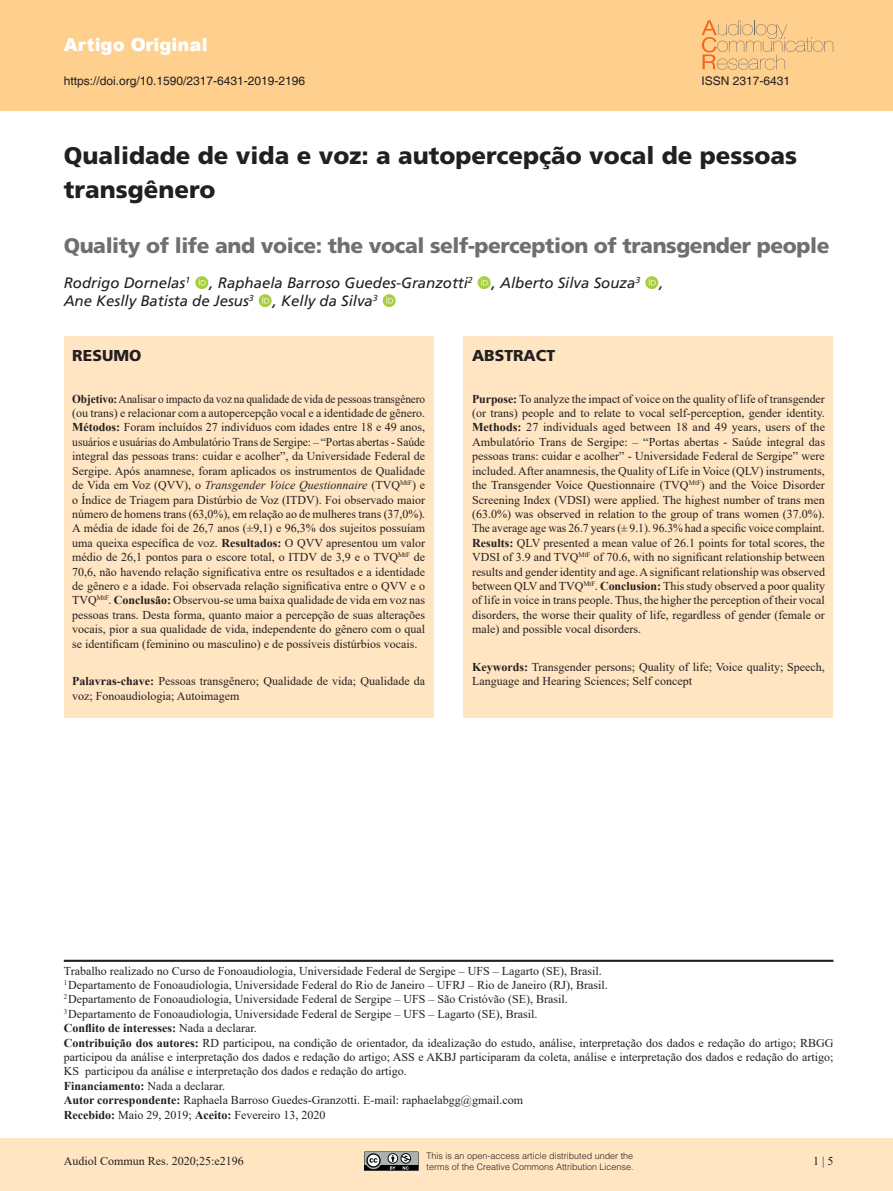
<style>
.page{position:relative;width:893px;height:1191px;background:#fff}
.page>*{position:absolute;margin:0;border:0;box-sizing:border-box;transform-origin:0 0}
.ArticleTitle{font:900 24px/34.5px "Frutiger LT Std";color:#231f20}
.ArticleTitle-Trans1{font:900 21px "Frutiger LT Std";letter-spacing:-.02em;color:#6d6f71}
.t1{font:900 18px "Arial";color:#fff}
.AbstractTitle-Trans1{font:900 15.75px "Frutiger LT Std";color:#231f20}
.AbstractTitle{font:900 15.75px "Frutiger LT Std";color:#231f20}
.Authors{font:italic 15px "Frutiger LT";color:#231f20}
.Abstract{font:12px/14.4px "Times New Roman";color:#231f20;text-align:justify;scale:.94 1}
.Abstract-Trans1{font:12px/14.4px "Times New Roman";color:#231f20;text-align:justify}
.fnAuthor-notesContri{font:12px/14.4px "Times New Roman";color:#231f20;text-align:justify}
.Affiliations{font:12px "Times New Roman";color:#231f20}
.Keywords-Trans1{font:12px/14.4px "Times New Roman";color:#231f20}
.fnArticleOther{font:12px "Times New Roman";color:#231f20}
.Keywords{font:12px/14.4px "Times New Roman";color:#231f20}
.Correspondence{font:12px "Times New Roman";color:#231f20}
.t2{font:12px "Helvetica";color:#231f20}
.History{font:12px "Times New Roman";color:#231f20}
.fnConflict{font:700 12px "Times New Roman";color:#231f20}
.Abstract-2{font:12px "Times New Roman";color:#231f20}
.fnSupported-by{font:700 12px "Times New Roman";color:#231f20}
.t3{font:300 9px/10.8px "Helvetica LT Std";color:#231f20}
.s1{font-weight:700}
.s2{font-style:italic}
.s3{font-weight:400}
</style>
<div class="page">
<div style="left:0;top:0;width:893px;height:111px;background:#fecf8d"></div>
<svg style="left:702px;top:20px;width:131px;height:50px"></svg>
<div style="left:0;top:1138px;width:893px;height:53px;background:#ffe5c2"></div>
<svg style="left:364px;top:1151px;width:55px;height:20px"></svg>
<div style="left:64px;top:336px;width:370px;height:381px;background:#ffe5c2"></div>
<div style="left:463px;top:336px;width:370px;height:381px;background:#ffe5c2"></div>
<hr style="left:64px;top:959px;width:769px;height:3px;background:#231f20">
<h3 class="t1" style="left:64px;top:32px;width:145px">Artigo Original</h3>
<p class="t2" style="left:64px;top:74px;width:243px">https://doi.org/10.1590/2317-6431-2019-2196</p>
<p class="t2" style="left:701px;top:74px;width:90px">ISSN 2317-6431</p>
<p class="ArticleTitle" style="left:64px;top:138px;width:735px">Qualidade de vida e voz: a autopercepção vocal de pessoas transgênero</p>
<p class="ArticleTitle-Trans1" style="left:64px;top:233px;width:767px">Quality of life and voice: the vocal self-perception of transgender people</p>
<p class="Authors" style="left:64px;top:274px;width:128px">Rodrigo Dornelas<sup>1</sup></p>
<p class="Authors" style="left:209px;top:274px;width:265px">, Raphaela Barroso Guedes-Granzotti<sup>2</sup></p>
<p class="Authors" style="left:492px;top:274px;width:150px">, Alberto Silva Souza<sup>3</sup></p>
<p class="Authors" style="left:659px;top:274px;width:6px">,</p>
<p class="Authors" style="left:64px;top:292px;width:191px">Ane Keslly Batista de Jesus<sup>3</sup></p>
<p class="Authors" style="left:273px;top:292px;width:106px">, Kelly da Silva<sup>3</sup></p>
<p class="AbstractTitle" style="left:72px;top:345px;width:71px">RESUMO</p>
<p class="Abstract" style="left:72px;top:391px;width:377px"><span class="s1">Objetivo:</span> Analisar o impacto da voz na qualidade de vida de pessoas transgênero (ou trans) e relacionar com a autopercepção vocal e a identidade de gênero.<br><span class="s1">Métodos:</span> Foram incluídos 27 indivíduos com idades entre 18 e 49 anos, usuários e usuárias do Ambulatório Trans de Sergipe: – “Portas abertas - Saúde integral das pessoas trans: cuidar e acolher”, da Universidade Federal de Sergipe. Após anamnese, foram aplicados os instrumentos de Qualidade de Vida em Voz (QVV), o <span class="s2">Transgender Voice Questionnaire</span> (TVQ<sup>MtF</sup>) e o Índice de Triagem para Distúrbio de Voz (ITDV). Foi observado maior número de homens trans (63,0%), em relação ao de mulheres trans (37,0%).<br>A média de idade foi de 26,7 anos (±9,1) e 96,3% dos sujeitos possuíam uma queixa específica de voz. <span class="s1">Resultados:</span> O QVV apresentou um valor médio de 26,1 pontos para o escore total, o ITDV de 3,9 e o TVQ<sup>MtF</sup> de 70,6, não havendo relação significativa entre os resultados e a identidade de gênero e a idade. Foi observada relação significativa entre o QVV e o TVQ<sup>MtF</sup>. <span class="s1">Conclusão:</span> Observou-se uma baixa qualidade de vida em voz nas pessoas trans. Desta forma, quanto maior a percepção de suas alterações vocais, pior a sua qualidade de vida, independente do gênero com o qual se identificam (feminino ou masculino) e de possíveis distúrbios vocais.</p>
<p class="Keywords" style="left:72px;top:673px;width:354px"><span class="s1">Palavras-chave:</span> Pessoas transgênero; Qualidade de vida; Qualidade da voz; Fonoaudiologia; Autoimagem</p>
<p class="AbstractTitle-Trans1" style="left:472px;top:345px;width:85px">ABSTRACT</p>
<p class="Abstract-Trans1" style="left:472px;top:391px;width:355px"><span class="s1">Purpose:</span> To analyze the impact of voice on the quality of life of transgender (or trans) people and to relate to vocal self-perception, gender identity.<br><span class="s1">Methods:</span> 27 individuals aged between 18 and 49 years, users of the Ambulatório Trans de Sergipe: – “Portas abertas - Saúde integral das pessoas trans: cuidar e acolher” - Universidade Federal de Sergipe” were included. After anamnesis, the Quality of Life in Voice (QLV) instruments, the Transgender Voice Questionnaire (TVQ<sup>MtF</sup>) and the Voice Disorder Screening Index (VDSI) were applied. The highest number of trans men (63.0%) was observed in relation to the group of trans women (37.0%).<br>The average age was 26.7 years (± 9.1). 96.3% had a specific voice complaint.<br><span class="s1">Results:</span> QLV presented a mean value of 26.1 points for total scores, the VDSI of 3.9 and TVQ<sup>MtF</sup> of 70.6, with no significant relationship between results and gender identity and age. A significant relationship was observed between QLV and TVQ<sup>MtF</sup>. <span class="s1">Conclusion:</span> This study observed a poor quality of life in voice in trans people. Thus, the higher the perception of their vocal disorders, the worse their quality of life, regardless of gender (female or male) and possible vocal disorders.</p>
<p class="Keywords-Trans1" style="left:472px;top:659px;width:354px"><span class="s1">Keywords:</span> Transgender persons; Quality of life; Voice quality; Speech,<br>Language and Hearing Sciences; Self concept</p>
<p class="fnArticleOther" style="left:64px;top:962px;width:539px">Trabalho realizado no Curso de Fonoaudiologia, Universidade Federal de Sergipe – UFS – Lagarto (SE), Brasil.</p>
<p class="Affiliations" style="left:64px;top:976px;width:545px"><sup>1</sup>Departamento de Fonoaudiologia, Universidade Federal do Rio de Janeiro – UFRJ – Rio de Janeiro (RJ), Brasil.</p>
<p class="Affiliations" style="left:64px;top:991px;width:505px"><sup>2</sup>Departamento de Fonoaudiologia, Universidade Federal de Sergipe – UFS – São Cristóvão (SE), Brasil.</p>
<p class="Affiliations" style="left:64px;top:1005px;width:475px"><sup>3</sup>Departamento de Fonoaudiologia, Universidade Federal de Sergipe – UFS – Lagarto (SE), Brasil.</p>
<p class="fnConflict" style="left:64px;top:1019px;width:195px">Conflito de interesses: <span class="s3">Nada a declarar.</span></p>
<p class="fnAuthor-notesContri" style="left:64px;top:1035px;width:771px"><span class="s1">Contribuição dos autores:</span> RD participou, na condição de orientador, da idealização do estudo, análise, interpretação dos dados e redação do artigo; RBGG participou da análise e interpretação dos dados e redação do artigo; ASS e AKBJ participaram da coleta, análise e interpretação dos dados e redação do artigo; KS participou da análise e interpretação dos dados e redação do artigo.</p>
<p class="fnSupported-by" style="left:64px;top:1077px;width:163px">Financiamento: <span class="s3">Nada a declarar.</span></p>
<p class="Correspondence" style="left:64px;top:1091px;width:461px"><span class="s1">Autor correspondente:</span> Raphaela Barroso Guedes-Granzotti. E-mail: raphaelabgg@gmail.com</p>
<p class="History" style="left:64px;top:1106px;width:263px"><span class="s1">Recebido:</span> Maio 29, 2019; <span class="s1">Aceito:</span> Fevereiro 13, 2020</p>
<p class="t3" style="left:426px;top:1150px;width:209px">This is an open-access article distributed under the terms of the Creative Commons Attribution License.</p>
<p class="Abstract-2" style="left:64px;top:1152px;width:182px">Audiol Commun Res. 2020;25:e2196</p>
<p class="Abstract-2" style="left:813px;top:1152px;width:22px">1 | 5</p>
</div>
